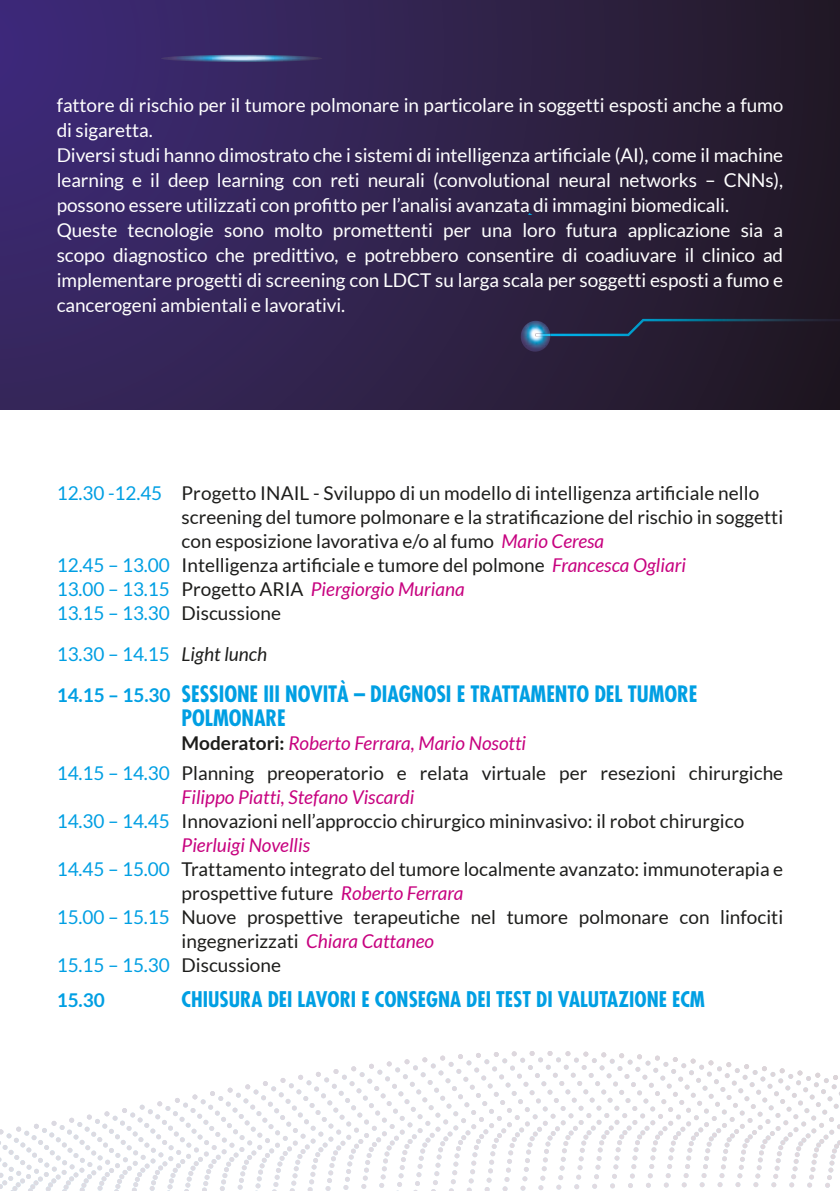
<style>
.page{position:relative;width:840px;height:1191px;background:#fff}
.page>*{position:absolute;margin:0;border:0;box-sizing:border-box;transform-origin:0 0}
.t1{font:700 condensed 22px/24px "Futura";letter-spacing:-.005em;color:#009fe3}
.t2{font:700 condensed 21px "Futura";color:#009fe3}
.t3{font:19px/29.6px "Lato";color:#1d1d1b}
.t4{font:19px/25px "Lato";letter-spacing:-.005em;color:#fff}
.t5{font:italic 19px "Lato";color:#c7027f}
.t6{font:19px "Lato";color:#009fe3}
.t7{font:700 19px "Lato";color:#009fe3}
.s1{color:#009fe3}
.s2{font-style:italic;color:#c7027f}
.s3{font-style:normal;color:#009fe3}
.s4{font-style:normal;color:#1d1d1b}
.s5{color:#1d1d1b}
.s6{font-style:italic;color:#1d1d1b}
.s7{font-family:"Lato";font-stretch:normal;font-size:19px}
.s8{font-weight:700}
</style>
<div class="page">
<svg style="left:0;top:1187px;width:829px;height:4px"></svg>
<svg style="left:0;top:1183px;width:830px;height:4px"></svg>
<svg style="left:2px;top:1179px;width:829px;height:4px"></svg>
<svg style="left:0;top:1174px;width:832px;height:5px"></svg>
<svg style="left:0;top:1169px;width:834px;height:5px"></svg>
<svg style="left:2px;top:1165px;width:831px;height:4px"></svg>
<svg style="left:0;top:1160px;width:835px;height:5px"></svg>
<svg style="left:0;top:1074px;width:836px;height:86px"></svg>
<svg style="left:306px;top:1060px;width:532px;height:23px"></svg>
<img style="left:412px;top:1060px;width:291px;height:10px">
<svg style="left:0;top:1083px;width:839px;height:73px"></svg>
<img style="left:6px;top:1083px;width:288px;height:55px">
<img style="left:404px;top:1051px;width:291px;height:13px">
<div style="left:0;top:0;width:839px;height:409px;background:linear-gradient(to right,#3d2a71,#221925)"></div>
<img style="left:550px;top:319px;width:289px;height:17px">
<img style="left:519px;top:321px;width:31px;height:30px">
<svg style="left:535px;top:334px;width:15px;height:2px"></svg>
<img style="left:161px;top:55px;width:161px;height:7px">
<p class="t4" style="left:57px;top:92px;width:727px">fattore di rischio per il tumore polmonare in particolare in soggetti esposti anche a fumo di sigaretta.<br>Diversi studi hanno dimostrato che i sistemi di intelligenza artificiale (AI), come il machine learning e il deep learning con reti neurali (convolutional neural networks – CNNs), possono essere utilizzati con profitto per l’analisi avanzata di immagini biomedicali.<br>Queste tecnologie sono molto promettenti per una loro futura applicazione sia a scopo diagnostico che predittivo, e potrebbero consentire di coadiuvare il clinico ad implementare progetti di screening con LDCT su larga scala per soggetti esposti a fumo e cancerogeni ambientali e lavorativi.</p>
<p class="t3" style="left:57px;top:478px;width:703px"><span class="s1">12.30 -12.45</span> Progetto INAIL - Sviluppo di un modello di intelligenza artificiale nello</p>
<p class="t3" style="left:181px;top:502px;width:602px">screening del tumore polmonare e la stratificazione del rischio in soggetti</p>
<p class="t3" style="left:181px;top:526px;width:424px">con esposizione lavorativa e/o al fumo <span class="s2">Mario Ceresa</span></p>
<p class="t3" style="left:57px;top:550px;width:630px"><span class="s1">12.45 – 13.00</span> Intelligenza artificiale e tumore del polmone <span class="s2">Francesca Ogliari</span></p>
<p class="t5" style="left:57px;top:579px;width:409px"><span class="s3">13.00 – 13.15</span> <span class="s4">Progetto ARIA</span> Piergiorgio Muriana</p>
<p class="t6" style="left:57px;top:603px;width:226px">13.15 – 13.30 <span class="s5">Discussione</span></p>
<p class="t6" style="left:57px;top:644px;width:212px">13.30 – 14.15 <span class="s6">Light lunch</span></p>
<p class="t1" style="left:181px;top:682px;width:517px;text-indent:-125px"><span class="s7">14.15 – 15.30</span> SESSIONE III NOVITÀ – DIAGNOSI E TRATTAMENTO DEL TUMORE<br>POLMONARE</p>
<p class="t3" style="left:57px;top:728px;width:727px;text-indent:125px"><span class="s8">Moderatori:</span> <span class="s2">Roberto Ferrara, Mario Nosotti<br></span><span class="s1">14.15 – 14.30</span> Planning preoperatorio e relata virtuale per resezioni chirurgiche</p>
<p class="t5" style="left:181px;top:786px;width:234px">Filippo Piatti, Stefano Viscardi</p>
<p class="t3" style="left:57px;top:806px;width:688px"><span class="s1">14.30 – 14.45</span> Innovazioni nell’approccio chirurgico mininvasivo: il robot chirurgico</p>
<p class="t5" style="left:181px;top:834px;width:130px">Pierluigi Novellis</p>
<p class="t3" style="left:57px;top:854px;width:727px"><span class="s1">14.45 – 15.00</span> Trattamento integrato del tumore localmente avanzato: immunoterapia e</p>
<p class="t3" style="left:181px;top:878px;width:283px">prospettive future <span class="s2">Roberto Ferrara</span></p>
<p class="t3" style="left:57px;top:902px;width:727px"><span class="s1">15.00 – 15.15</span> Nuove prospettive terapeutiche nel tumore polmonare con linfociti</p>
<p class="t3" style="left:181px;top:926px;width:254px">ingegnerizzati <span class="s2">Chiara Cattaneo</span></p>
<p class="t6" style="left:57px;top:954px;width:226px">15.15 – 15.30 <span class="s5">Discussione</span></p>
<p class="t7" style="left:57px;top:989px;width:49px">15.30</p>
<p class="t2" style="left:181px;top:986px;width:524px">CHIUSURA DEI LAVORI E CONSEGNA DEI TEST DI VALUTAZIONE ECM</p>
</div>
